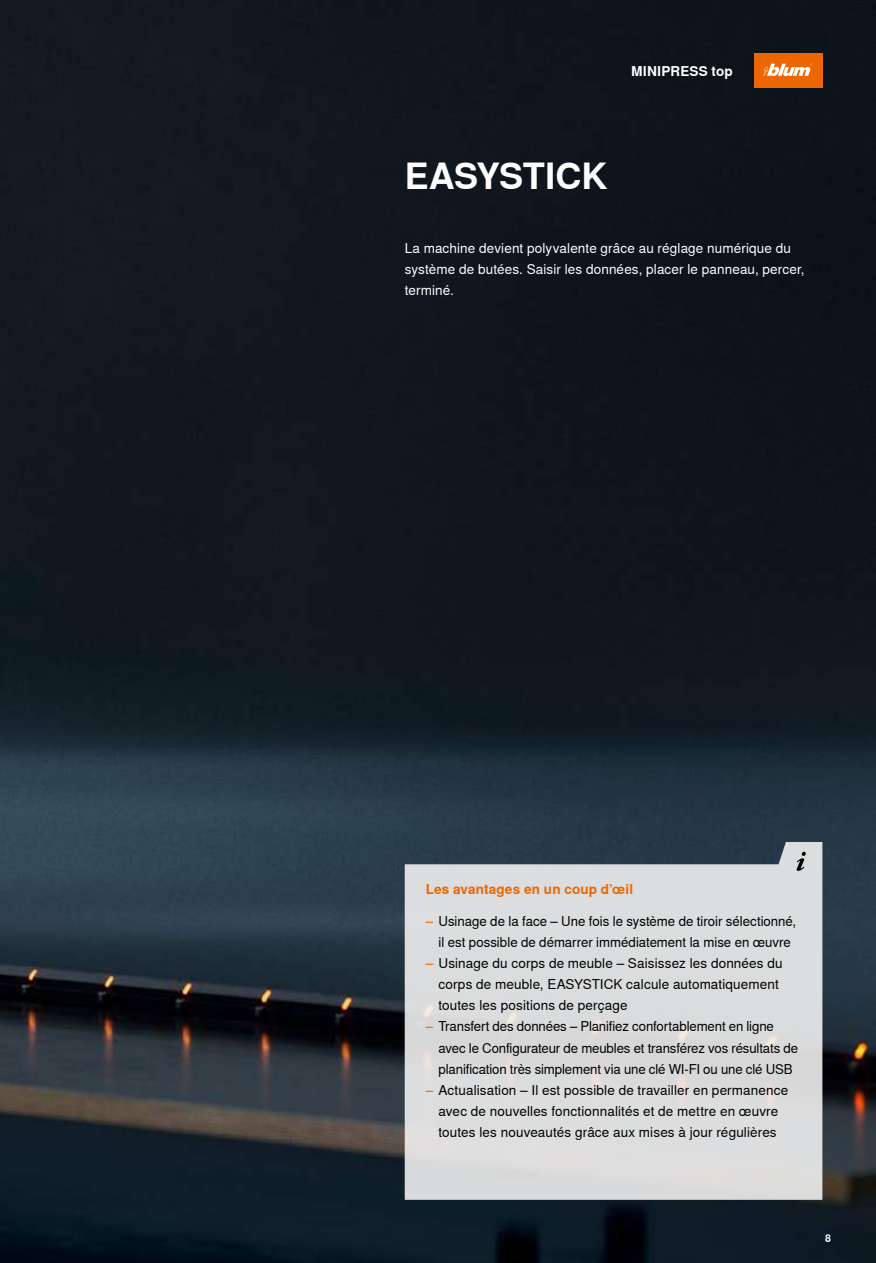
<style>
.page{position:relative;width:876px;height:1263px;background:#fff}
.page>*{position:absolute;margin:0;border:0;box-sizing:border-box;transform-origin:0 0}
.t1{font:700 36px "Nimbus Sans Global";letter-spacing:-.01em;color:#fff}
.t2{font:13.5px/21px "Nimbus Sans Global";color:#000;text-align:center}
.t3{font:13.5px/21px "Nimbus Sans Global";letter-spacing:.01em;color:#fff}
.t4{font:700 13.5px "Nimbus Sans Global";letter-spacing:.015em;color:#ec6602}
.t5{font:700 13.5px "Nimbus Sans Global";letter-spacing:.015em;color:#fff}
.t6{font:700 10.5px "Nimbus Sans Global";color:#fff}
.s1{color:#ec6602}
</style>
<div class="page">
<img style="left:0;top:0;width:876px;height:1263px">
<div style="left:754px;top:54px;width:68px;height:34px;background:#ec6602"></div>
<svg style="left:763px;top:63px;width:49px;height:13px"></svg>
<svg style="left:405px;top:842px;width:417px;height:358px;background:#d0d2d4"></svg>
<svg style="left:797px;top:852px;width:9px;height:19px"></svg>
<p class="t5" style="left:631px;top:63px;width:103px">MINIPRESS top</p>
<h1 class="t1" style="left:405px;top:156px;width:204px">EASYSTICK</h1>
<p class="t3" style="left:405px;top:237px;width:401px">La machine devient polyvalente grâce au réglage numérique du système de butées. Saisir les données, placer le panneau, percer, terminé.</p>
<p class="t4" style="left:426px;top:881px;width:209px">Les avantages en un coup d’œil</p>
<p class="t2" style="left:426px;top:911px;width:372px"><span class="s1">–</span> Usinage de la face – Une fois le système de tiroir sélectionné, il est possible de démarrer immédiatement la mise en œuvre</p>
<p class="t2" style="left:438px;top:953px;width:346px;text-align:left;text-indent:-13px"><span class="s1">–</span> Usinage du corps de meuble – Saisissez les données du corps de meuble, EASYSTICK calcule automatiquement toutes les positions de perçage</p>
<p class="t2" style="left:438px;top:1016px;width:361px;text-align:left;text-indent:-13px"><span class="s1">–</span> Transfert des données – Planifiez confortablement en ligne avec le Configurateur de meubles et transférez vos résultats de planification très simplement via une clé WI-FI ou une clé USB</p>
<p class="t2" style="left:426px;top:1079px;width:364px"><span class="s1">–</span> Actualisation – Il est possible de travailler en permanence avec de nouvelles fonctionnalités et de mettre en œuvre toutes les nouveautés grâce aux mises à jour régulières</p>
<p class="t6" style="left:825px;top:1232px;width:7px">8</p>
</div>
